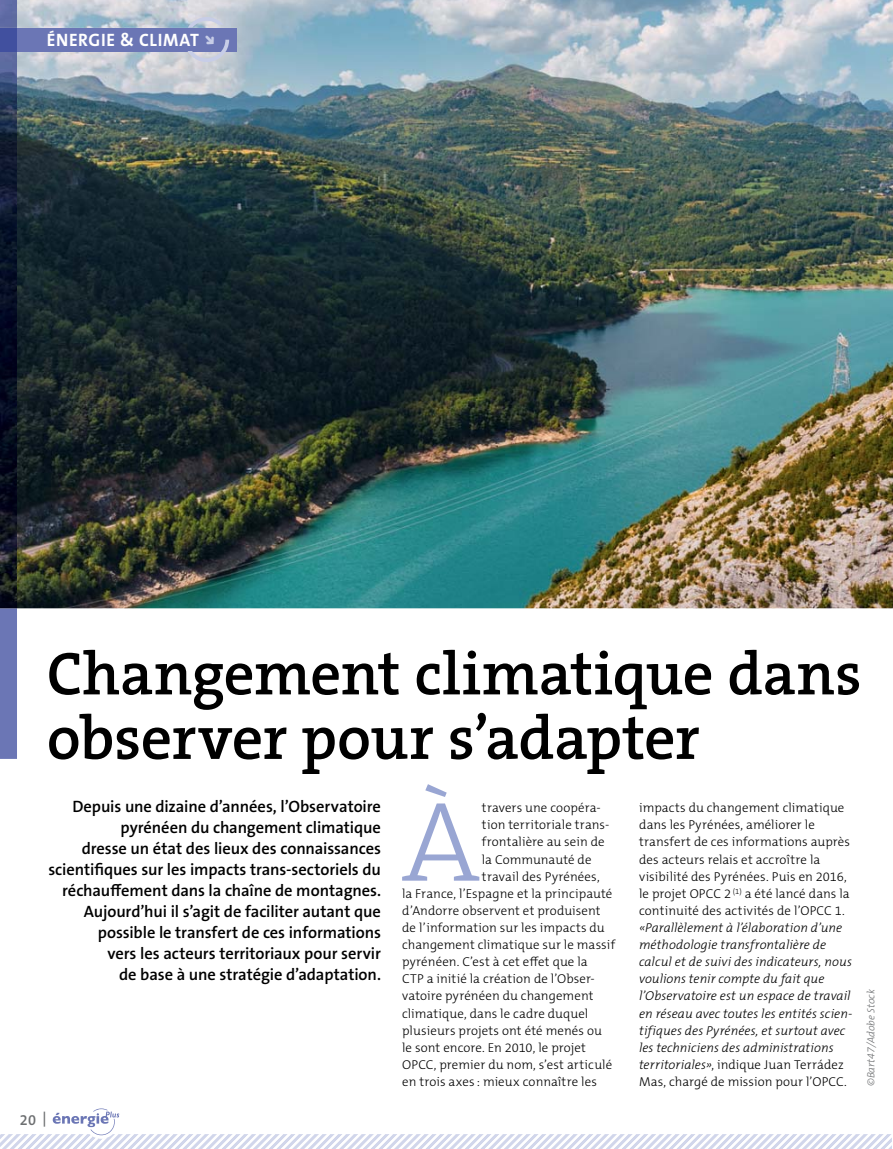
<style>
.page{position:relative;width:893px;height:1149px;background:#fff}
.page>*{position:absolute;margin:0;border:0;box-sizing:border-box;transform-origin:0 0}
.t1{font:300 114.3px "The Serif B W3";color:#99a6d3}
.t2{font:600 61.8px "The Serif B W6";letter-spacing:-.01em;color:#000}
.t3{font:600 60.9px "The Serif B W6";letter-spacing:.005em;color:#000}
.t4{font:700 18px "The Sans B W7";letter-spacing:.04em;color:#fff}
.t5{font:600 16.5px/21px "The Sans B W6";letter-spacing:-.005em;color:#000;text-align:right}
.t6{font:600 15px "The Sans B W6";color:#6d6f71}
.t7{font:300 12.9px/17.1px "The Mix B W3";letter-spacing:.005em;color:#000}
.t8{font:italic 300 12.9px/17.1px "The Mix B W3";letter-spacing:.005em;color:#000}
.t9{font:italic 300 10.5px "The Mix B W3";color:#6d6f71}
.s1{font-style:normal}
</style>
<div class="page">
<img style="left:17px;top:1px;width:876px;height:607px">
<div style="left:1px;top:28px;width:236px;height:23px;background:#6b76b5"></div>
<svg style="left:1px;top:1108px;width:891px;height:40px"></svg>
<svg style="left:1px;top:1px;width:16px;height:757px;background:#262f4e"></svg>
<div style="left:1px;top:28px;width:16px;height:23px;background:#41509f"></div>
<svg style="left:188px;top:17px;width:41px;height:45px"></svg>
<h3 class="t4" style="left:47px;top:33px;width:154px">ÉNERGIE &amp; CLIMAT</h3>
<h3 class="t3" style="left:47px;top:649px;width:816px">Changement climatique dans</h3>
<h2 class="t2" style="left:47px;top:713px;width:655px">observer pour s’adapter</h2>
<p class="t5" style="left:48px;top:797px;width:334px">Depuis une dizaine d’années, l’Observatoire pyrénéen du changement climatique<br>dresse un état des lieux des connaissances scientifiques sur les impacts trans-sectoriels du réchauffement dans la chaîne de montagnes.<br>Aujourd’hui il s’agit de faciliter autant que possible le transfert de ces informations<br>vers les acteurs territoriaux pour servir<br>de base à une stratégie d’adaptation.</p>
<p class="t6" style="left:20px;top:1113px;width:28px">20 |</p>
<h1 class="t1" style="left:402px;top:774px;width:80px">À</h1>
<p class="t7" style="left:482px;top:800px;width:120px">travers une coopéra-</p>
<p class="t7" style="left:482px;top:817px;width:129px">tion territoriale trans-</p>
<p class="t7" style="left:482px;top:834px;width:124px">frontalière au sein de</p>
<p class="t7" style="left:482px;top:851px;width:111px">la Communauté de</p>
<p class="t7" style="left:482px;top:868px;width:119px">travail des Pyrénées,</p>
<p class="t7" style="left:402px;top:885px;width:212px">la France, l’Espagne et la principauté</p>
<p class="t7" style="left:402px;top:903px;width:200px">d’Andorre observent et produisent</p>
<p class="t7" style="left:402px;top:920px;width:204px">de l’information sur les impacts du</p>
<p class="t7" style="left:402px;top:937px;width:214px">changement climatique sur le massif</p>
<p class="t7" style="left:402px;top:954px;width:187px">pyrénéen. C’est à cet effet que la</p>
<p class="t7" style="left:402px;top:971px;width:194px">CTP a initié la création de l’Obser-</p>
<p class="t7" style="left:402px;top:988px;width:193px">vatoire pyrénéen du changement</p>
<p class="t7" style="left:402px;top:1005px;width:188px">climatique, dans le cadre duquel</p>
<p class="t7" style="left:402px;top:1022px;width:201px">plusieurs projets ont été menés ou</p>
<p class="t7" style="left:402px;top:1039px;width:185px">le sont encore. En 2010, le projet</p>
<p class="t7" style="left:402px;top:1056px;width:212px">OPCC, premier du nom, s’est articulé</p>
<p class="t7" style="left:402px;top:1074px;width:196px">en trois axes : mieux connaître les</p>
<p class="t7" style="left:639px;top:800px;width:213px">impacts du changement climatique dans les Pyrénées, améliorer le transfert de ces informations auprès des acteurs relais et accroître la visibilité des Pyrénées. Puis en 2016, le projet OPCC 2 <sup>(1)</sup> a été lancé dans la continuité des activités de l’OPCC 1.</p>
<p class="t8" style="left:639px;top:920px;width:215px">«Parallèlement à l’élaboration d’une méthodologie transfrontalière de calcul et de suivi des indicateurs, nous voulions tenir compte du fait que l’Observatoire est un espace de travail en réseau avec toutes les entités scien&shy;tifiques des Pyrénées, et surtout avec les techniciens des administrations territoriales»<span class="s1">, indique Juan Terrádez Mas, chargé de mission pour l’OPCC.</span></p>
<p class="t9" style="left:867px;top:1085px;width:98px;rotate:-90deg">©Bart47/Adobe Stock</p>
</div>
